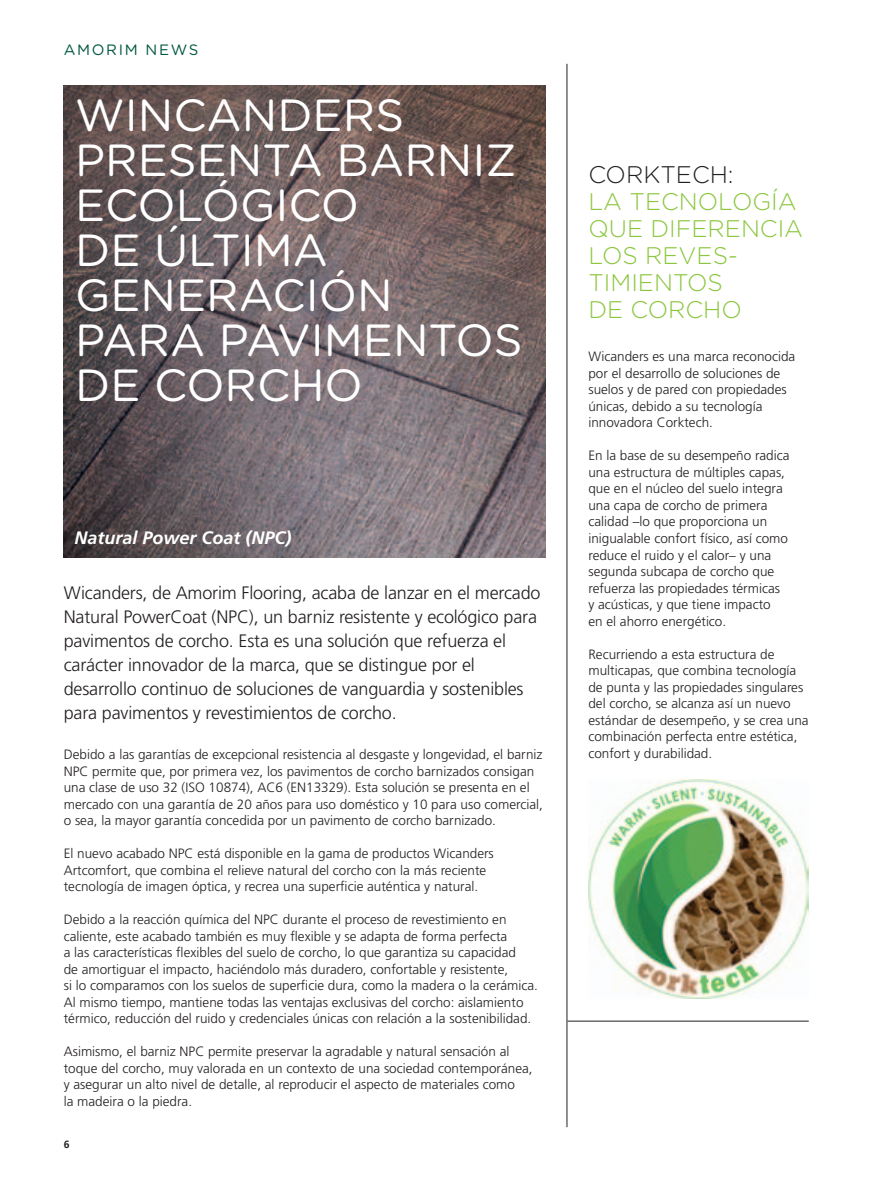
<style>
.page{position:relative;width:872px;height:1191px;background:#fff}
.page>*{position:absolute;margin:0;border:0;box-sizing:border-box;transform-origin:0 0}
.t1{font:45px/45px "Gotham Rounded";color:#fff}
.t2{font:300 24px/27px "Gotham Rounded";color:#8bc63e}
.t3{font:300 24px "Gotham Rounded";color:#231f20}
.t4{font:300 18px/24px "Frutiger LT Std";letter-spacing:-.01em;color:#231f20}
.t5{font:italic 700 18px "Frutiger LT Std";color:#fff}
.t6{font:15px "Gotham Rounded";letter-spacing:.115em;color:#005840}
.t7{font:300 13.5px/16.5px "Frutiger LT Std";color:#231f20}
.t8{font:700 10.5px "Frutiger LT Std";color:#231f20}
</style>
<div class="page">
<hr style="left:566px;top:64px;width:1px;height:1063px;background:#231f20">
<hr style="left:567px;top:1020px;width:241px;height:1px;background:#231f20">
<img style="left:589px;top:779px;width:219px;height:219px">
<img style="left:64px;top:85px;width:482px;height:472px">
<p class="t6" style="left:64px;top:39px;width:136px">AMORIM NEWS</p>
<h1 class="t1" style="left:75px;top:90px;width:449px">WINCANDERS<br>PRESENTA BARNIZ<br>ECOLÓGICO<br>DE ÚLTIMA<br>GENERACIÓN<br>PARA PAVIMENTOS<br>DE CORCHO</h1>
<h3 class="t5" style="left:74px;top:527px;width:219px">Natural Power Coat (NPC)</h3>
<p class="t4" style="left:64px;top:581px;width:478px">Wicanders, de Amorim Flooring, acaba de lanzar en el mercado Natural PowerCoat (NPC), un barniz resistente y ecológico para pavimentos de corcho. Esta es una solución que refuerza el carácter innovador de la marca, que se distingue por el desarrollo continuo de soluciones de vanguardia y sostenibles para pavimentos y revestimientos de corcho.</p>
<p class="t7" style="left:64px;top:746px;width:480px">Debido a las garantías de excepcional resistencia al desgaste y longevidad, el barniz NPC permite que, por primera vez, los pavimentos de corcho barnizados consigan una clase de uso 32 (ISO 10874), AC6 (EN13329). Esta solución se presenta en el mercado con una garantía de 20 años para uso doméstico y 10 para uso comercial, o sea, la mayor garantía concedida por un pavimento de corcho barnizado.</p>
<p class="t7" style="left:64px;top:845px;width:431px">El nuevo acabado NPC está disponible en la gama de productos Wicanders<br>Artcomfort, que combina el relieve natural del corcho con la más reciente tecnología de imagen óptica, y recrea una superficie auténtica y natural.</p>
<p class="t7" style="left:64px;top:911px;width:476px">Debido a la reacción química del NPC durante el proceso de revestimiento en caliente, este acabado también es muy flexible y se adapta de forma perfecta<br>a las características flexibles del suelo de corcho, lo que garantiza su capacidad<br>de amortiguar el impacto, haciéndolo más duradero, confortable y resistente,<br>si lo comparamos con los suelos de superficie dura, como la madera o la cerámica.<br>Al mismo tiempo, mantiene todas las ventajas exclusivas del corcho: aislamiento térmico, reducción del ruido y credenciales únicas con relación a la sostenibilidad.</p>
<p class="t7" style="left:64px;top:1043px;width:470px">Asimismo, el barniz NPC permite preservar la agradable y natural sensación al toque del corcho, muy valorada en un contexto de una sociedad contemporánea, y asegurar un alto nivel de detalle, al reproducir el aspecto de materiales como<br>la madeira o la piedra.</p>
<p class="t8" style="left:64px;top:1138px;width:7px">6</p>
<h2 class="t3" style="left:588px;top:158px;width:147px">COR KTECH:</h2>
<h2 class="t2" style="left:588px;top:187px;width:210px">LA TECN OLOG ÍA<br>QUE</h2>
<h2 class="t2" style="left:650px;top:214px;width:58px">DIFERE</h2>
<h2 class="t2" style="left:741px;top:214px;width:49px">NCIA</h2>
<h2 class="t2" style="left:588px;top:241px;width:151px">LOS REVES-<br>TIMIE</h2>
<h2 class="t2" style="left:588px;top:268px;width:151px;text-indent:66px">NTOS<br>DE CORCHO</h2>
<p class="t7" style="left:588px;top:349px;width:208px">Wicanders es una marca reconocida por el desarrollo de soluciones de suelos y de pared con propiedades únicas, debido a su tecnología innovadora Corktech.</p>
<p class="t7" style="left:588px;top:448px;width:203px">En la base de su desempeño radica una estructura de múltiples capas, que en el núcleo del suelo integra una capa de corcho de primera calidad –lo que proporciona un inigualable confort físico, así como reduce el ruido y el calor– y una segunda subcapa de corcho que refuerza las propiedades térmicas<br>y acústicas, y que tiene impacto<br>en el ahorro energético.</p>
<p class="t7" style="left:588px;top:646px;width:222px">Recurriendo a esta estructura de multicapas, que combina tecnología de punta y las propiedades singulares del corcho, se alcanza así un nuevo estándar de desempeño, y se crea una combinación perfecta entre estética, confort y durabilidad.</p>
</div>
